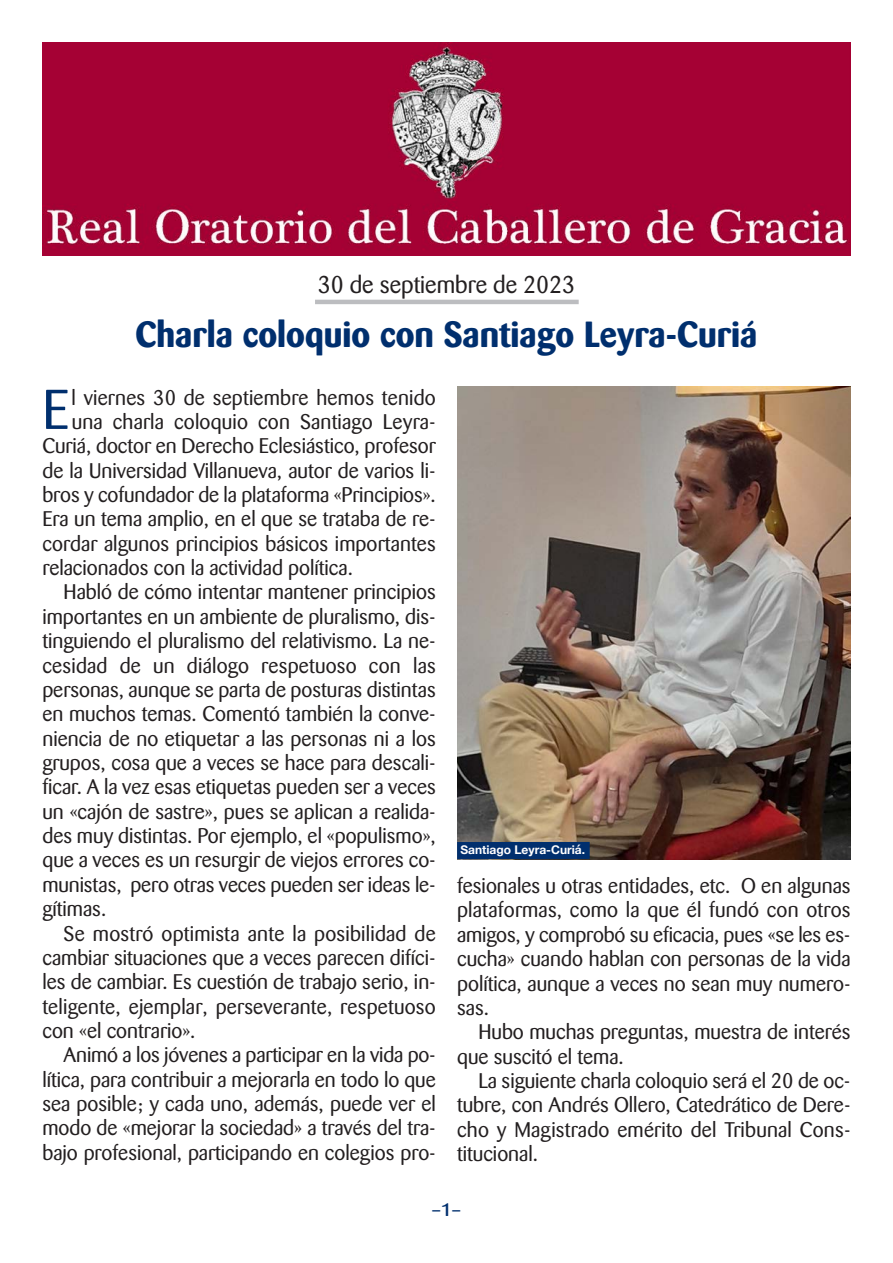
<style>
.page{position:relative;width:893px;height:1263px;background:#fff}
.page>*{position:absolute;margin:0;border:0;box-sizing:border-box;transform-origin:0 0}
.t1{font:55.5px "Barmeno";color:#002f6e}
.t2{font:700 36px "Barmeno";color:#002f6e}
.t3{font:24px "Barmeno";color:#231f20}
.t4{font:21px/24.3px "Barmeno";color:#231f20;text-align:justify}
.t5{font:500 18px "Barmeno";color:#002f6e}
.t6{font:700 12px "Helvetica Neue";color:#fff}
</style>
<div class="page">
<svg style="left:43px;top:255px;width:807px;height:1px"></svg>
<img style="left:43px;top:43px;width:807px;height:212px">
<hr style="left:315px;top:300px;width:264px;height:4px;background:#bcbdc0">
<img style="left:457px;top:387px;width:393px;height:472px">
<div style="left:457px;top:842px;width:133px;height:17px;background:#002f6e"></div>
<p class="t3" style="left:318px;top:274px;width:259px">30 de septiembre de 2023</p>
<p class="t2" style="left:136px;top:319px;width:623px">Charla coloquio con Santiago Leyra-Curiá</p>
<p class="t1" style="left:42px;top:386px;width:28px">E</p>
<p class="t4" style="left:72px;top:387px;width:366px">l viernes 30 de septiembre hemos tenido</p>
<p class="t4" style="left:72px;top:411px;width:366px">una charla coloquio con Santiago Leyra-</p>
<p class="t4" style="left:42px;top:436px;width:395px">Curiá, doctor en Derecho Eclesiástico, profesor</p>
<p class="t4" style="left:42px;top:460px;width:395px">de la Universidad Villanueva, autor de varios li-</p>
<p class="t4" style="left:42px;top:484px;width:395px">bros y cofundador de la plataforma «Principios».</p>
<p class="t4" style="left:42px;top:509px;width:395px">Era un tema amplio, en el que se trataba de re-</p>
<p class="t4" style="left:42px;top:533px;width:395px">cordar algunos principios básicos importantes</p>
<p class="t4" style="left:42px;top:557px;width:312px">relacionados con la actividad política.</p>
<p class="t4" style="left:42px;top:582px;width:395px;text-indent:21px">Habló de cómo intentar mantener principios importantes en un ambiente de pluralismo, dis&shy;tinguiendo el pluralismo del relativismo. La ne&shy;cesidad de un diálogo respetuoso con las personas, aunque se parta de posturas distintas en muchos temas. Comentó también la conve&shy;niencia de no etiquetar a las personas ni a los grupos, cosa que a veces se hace para descali&shy;ficar. A la vez esas etiquetas pueden ser a veces un «cajón de sastre», pues se aplican a realida&shy;des muy distintas. Por ejemplo, el «populismo», que a veces es un resurgir de viejos errores co&shy;munistas, pero otras veces pueden ser ideas le&shy;gítimas.</p>
<p class="t4" style="left:42px;top:923px;width:395px;text-indent:21px">Se mostró optimista ante la posibilidad de cambiar situaciones que a veces parecen difíci&shy;les de cambiar. Es cuestión de trabajo serio, in&shy;teligente, ejemplar, perseverante, respetuoso con «el contrario».</p>
<p class="t4" style="left:42px;top:1045px;width:395px;text-indent:21px">Animó a los jóvenes a participar en la vida po&shy;lítica, para contribuir a mejorarla en todo lo que sea posible; y cada uno, además, puede ver el modo de «mejorar la sociedad» a través del tra&shy;bajo profesional, participando en colegios pro-</p>
<p class="t6" style="left:460px;top:842px;width:126px">Santiago Leyra-Curiá.</p>
<p class="t4" style="left:457px;top:875px;width:395px">fesionales u otras entidades, etc. O en algunas plataformas, como la que él fundó con otros amigos, y comprobó su eficacia, pues «se les es&shy;cucha» cuando hablan con personas de la vida política, aunque a veces no sean muy numero&shy;sas.</p>
<p class="t4" style="left:457px;top:1021px;width:395px;text-indent:21px">Hubo muchas preguntas, muestra de interés que suscitó el tema.</p>
<p class="t4" style="left:457px;top:1070px;width:395px;text-indent:21px">La siguiente charla coloquio será el 20 de oc&shy;tubre, con Andrés Ollero, Catedrático de Dere&shy;cho y Magistrado emérito del Tribunal Cons&shy;titucional.</p>
<p class="t5" style="left:431px;top:1202px;width:31px">–1–</p>
</div>
